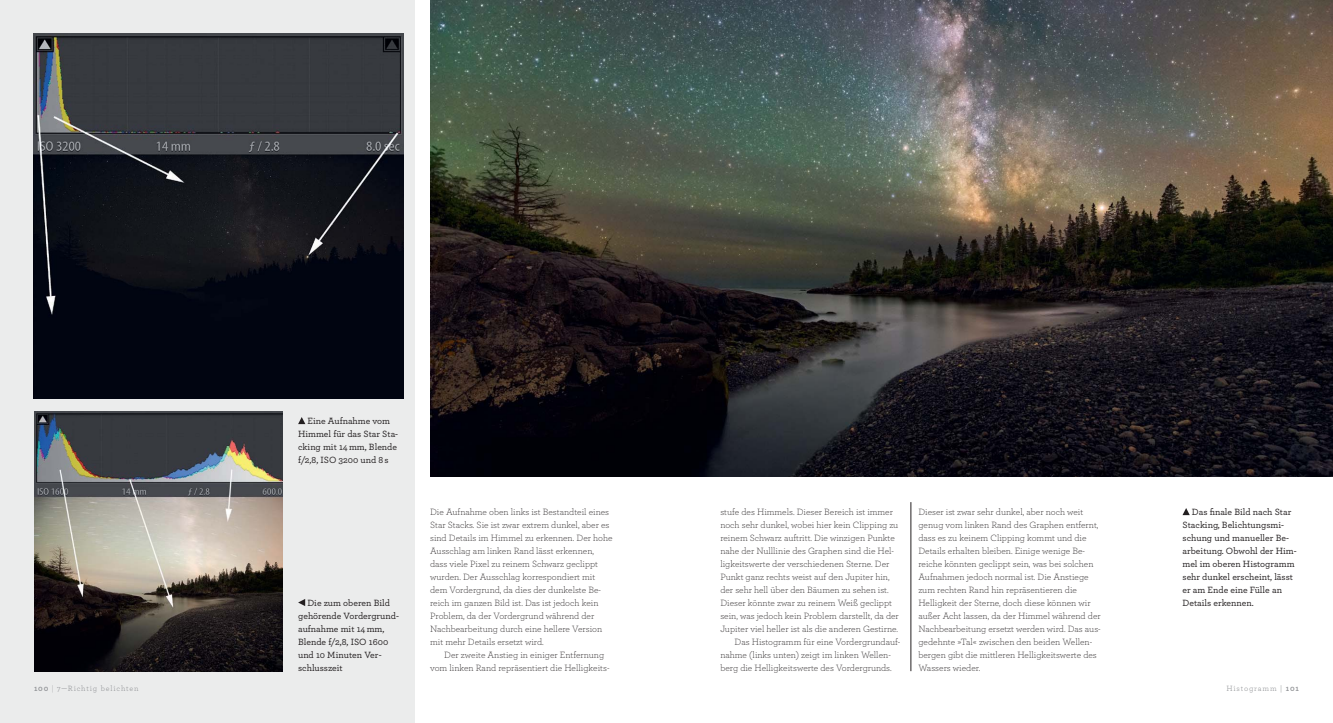
<style>
.page{position:relative;width:1333px;height:723px;background:#fff}
.page>*{position:absolute;margin:0;border:0;box-sizing:border-box;transform-origin:0 0}
.t1{font:300 9.5px/13px "Archer";color:#231f20}
.t2{font:500 9.5px/13px "Archer Pro";color:#231f20}
.t3{font:8px "Archer";letter-spacing:.1em;color:#939598}
.s1{font-weight:700}
.s2{font-weight:300}
</style>
<div class="page">
<div style="left:0;top:0;width:414px;height:723px;background:#ebecec"></div>
<img style="left:34px;top:411px;width:248px;height:260px">
<img style="left:33px;top:34px;width:370px;height:364px">
<img style="left:430px;top:0;width:902px;height:476px">
<svg style="left:298px;top:599px;width:7px;height:7px"></svg>
<svg style="left:298px;top:417px;width:7px;height:7px"></svg>
<svg style="left:1182px;top:508px;width:7px;height:7px"></svg>
<hr style="left:910px;top:502px;width:1px;height:169px;background:#231f20">
<p class="t3" style="left:34px;top:685px;width:106px"><span class="s1">100</span> <span class="s2">|</span> 7—Richtig belichten</p>
<p class="t2" style="left:298px;top:415px;width:101px;text-indent:9px">Eine Aufnahme vom<br>Himmel für das Star Sta&shy;cking mit 14-mm, Blende f/2,8, ISO 3200 und 8-s</p>
<p class="t2" style="left:298px;top:597px;width:102px;text-indent:9px">Die zum oberen Bild gehörende Vordergrund&shy;aufnahme mit 14-mm,<br>Blende f/2,8, ISO 1600 und 10 Minuten Ver&shy;schlusszeit</p>
<p class="t1" style="left:430px;top:506px;width:184px">Die Aufnahme oben links ist Bestandteil eines Star Stacks. Sie ist zwar extrem dunkel, aber es sind Details im Himmel zu erkennen. Der hohe Ausschlag am linken Rand lässt erkennen, dass viele Pixel zu reinem Schwarz geclippt wurden. Der Ausschlag korrespondiert mit dem Vordergrund, da dies der dunkelste Be&shy;reich im ganzen Bild ist. Das ist jedoch kein Problem, da der Vordergrund während der Nachbearbeitung durch eine hellere Version mit mehr Details ersetzt wird.</p>
<p class="t1" style="left:430px;top:649px;width:181px;text-indent:14px">Der zweite Anstieg in einiger Entfernung vom linken Rand repräsentiert die Helligkeits-</p>
<p class="t1" style="left:720px;top:506px;width:174px">stufe des Himmels. Dieser Bereich ist immer</p>
<p class="t1" style="left:720px;top:519px;width:179px">noch sehr dunkel, wobei hier kein Clipping zu</p>
<p class="t1" style="left:720px;top:532px;width:176px">reinem Schwarz auftritt. Die winzigen Punkte</p>
<p class="t1" style="left:720px;top:545px;width:175px">nahe der Nulllinie des Graphen sind die Hel-</p>
<p class="t1" style="left:720px;top:558px;width:170px">ligkeitswerte der verschiedenen Sterne. Der</p>
<p class="t1" style="left:720px;top:571px;width:171px">Punkt ganz rechts weist auf den Jupiter hin,</p>
<p class="t1" style="left:720px;top:584px;width:170px">der sehr hell über den Bäumen zu sehen ist.</p>
<p class="t1" style="left:720px;top:597px;width:173px">Dieser könnte zwar zu reinem Weiß geclippt</p>
<p class="t1" style="left:720px;top:610px;width:180px">sein, was jedoch kein Problem darstellt, da der</p>
<p class="t1" style="left:720px;top:623px;width:179px">Jupiter viel heller ist als die anderen Gestirne.</p>
<p class="t1" style="left:734px;top:636px;width:167px">Das Histogramm für eine Vordergrundauf-</p>
<p class="t1" style="left:720px;top:649px;width:172px">nahme (links unten) zeigt im linken Wellen-</p>
<p class="t1" style="left:720px;top:662px;width:173px">berg die Helligkeitswerte des Vordergrunds.</p>
<p class="t1" style="left:918px;top:506px;width:184px">Dieser ist zwar sehr dunkel, aber noch weit genug vom linken Rand des Graphen entfernt, dass es zu keinem Clipping kommt und die Details erhalten bleiben. Einige wenige Be&shy;reiche könnten geclippt sein, was bei solchen Aufnahmen jedoch normal ist. Die Anstiege zum rechten Rand hin repräsentieren die Helligkeit der Sterne, doch diese können wir außer Acht lassen, da der Himmel während der Nachbearbeitung ersetzt werden wird. Das aus&shy;gedehnte »Tal« zwischen den beiden Wellen&shy;bergen gibt die mittleren Helligkeitswerte des Wassers wieder.</p>
<p class="t2" style="left:1182px;top:506px;width:116px;text-indent:9px">Das finale Bild nach Star<br>Stacking, Belichtungsmi&shy;schung und manueller Be&shy;arbeitung. Obwohl der Him&shy;mel im oberen Histogramm sehr dunkel erscheint, lässt er am Ende eine Fülle an<br>Details erkennen.</p>
<p class="t3" style="left:1226px;top:685px;width:74px">Histogramm | <span class="s1">101</span></p>
</div>
